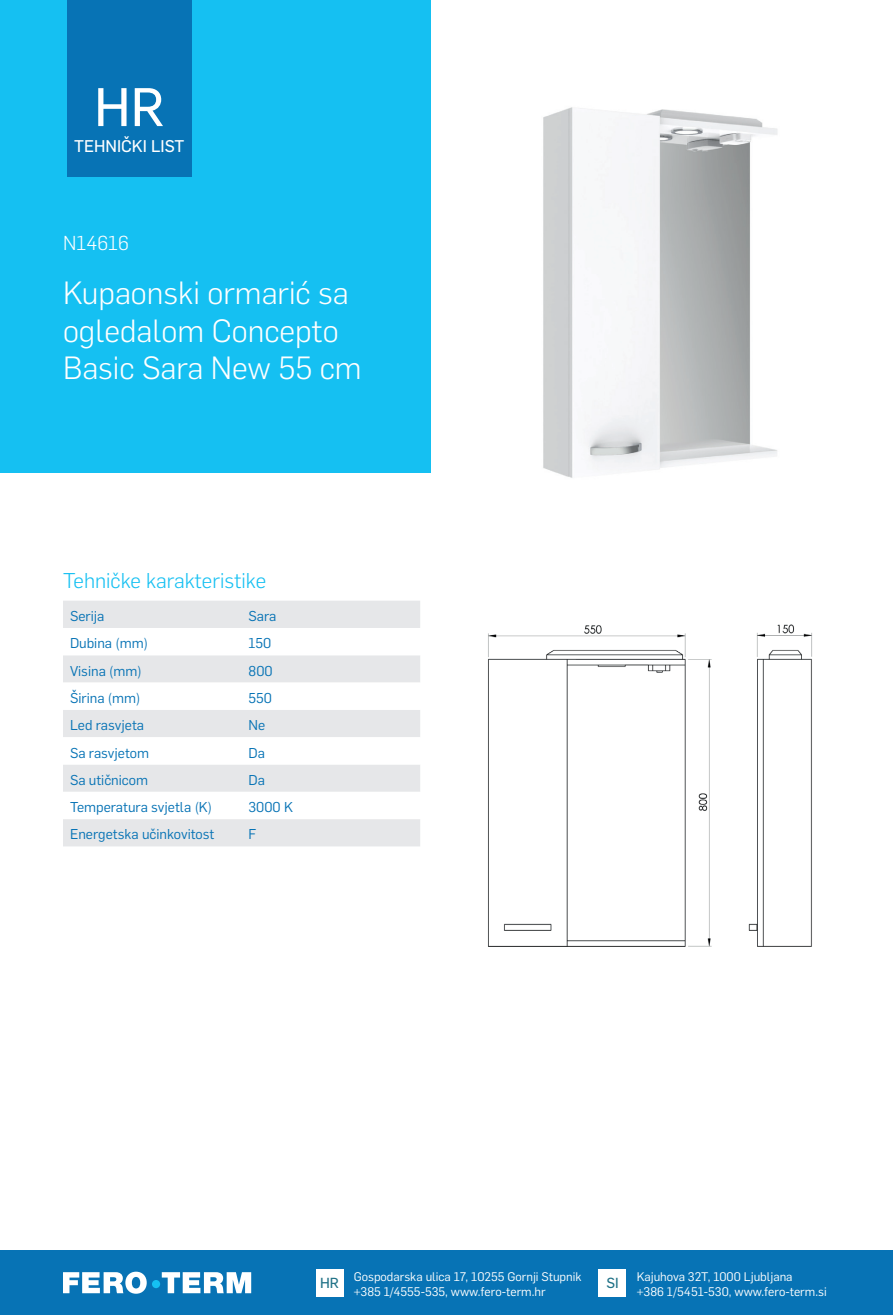
<style>
.page{position:relative;width:893px;height:1315px;background:#fff}
.page>*{position:absolute;margin:0;border:0;box-sizing:border-box;transform-origin:0 0}
.t1{font:53.2px "Flama Basic";color:#fff}
.t2{font:300 31.5px/37.8px "Flama";color:#fff}
.t3{font:300 21px "Flama";color:#15c0f2}
.t4{font:300 19.78px "Flama";color:#fff}
.t5{font:16.62px "Flama Basic";color:#fff}
.t6{font:14.35px "Flama Basic";color:#1f7186}
.t7{font:14px "Flama";color:#0773b5}
.t8{font:12.25px/15.8px "Flama";color:#fff}
</style>
<div class="page">
<div style="left:0;top:1250px;width:893px;height:65px;background:#0773b5"></div>
<div style="left:316px;top:1269px;width:27px;height:27px;background:#fff"></div>
<div style="left:599px;top:1269px;width:27px;height:27px;background:#fff"></div>
<svg style="left:63px;top:1271px;width:188px;height:22px"></svg>
<div style="left:152px;top:1280px;width:8px;height:8px;background:#15c0f2;border-radius:50%"></div>
<img style="left:543px;top:107px;width:235px;height:371px">
<div style="left:0;top:0;width:430px;height:472px;background:#15c0f2"></div>
<div style="left:67px;top:0;width:124px;height:177px;background:#0773b5"></div>
<div style="left:63px;top:601px;width:357px;height:245px;background:#e6e7e9"></div>
<svg style="left:63px;top:628px;width:357px;height:191px"></svg>
<img style="left:488px;top:624px;width:324px;height:323px">
<h1 class="t1" style="left:94px;top:70px;width:72px">HR</h1>
<p class="t5" style="left:74px;top:134px;width:112px">TEHNIČKI LIST</p>
<h3 class="t4" style="left:63px;top:229px;width:67px">N14616</h3>
<h2 class="t2" style="left:63px;top:272px;width:300px">Kupaonski ormarić sa ogledalom Concepto<br>Basic Sara New 55 cm</h2>
<h3 class="t3" style="left:63px;top:567px;width:205px">Tehničke karakteristike</h3>
<p class="t7" style="left:70px;top:606px;width:36px">Serija</p>
<p class="t7" style="left:249px;top:606px;width:29px">Sara</p>
<p class="t7" style="left:70px;top:633px;width:80px">Dubina (mm)</p>
<p class="t7" style="left:249px;top:633px;width:24px">150</p>
<p class="t7" style="left:70px;top:661px;width:73px">Visina (mm)</p>
<p class="t7" style="left:249px;top:661px;width:26px">800</p>
<p class="t7" style="left:70px;top:688px;width:72px">Širina (mm)</p>
<p class="t7" style="left:249px;top:688px;width:25px">550</p>
<p class="t7" style="left:70px;top:715px;width:76px">Led rasvjeta</p>
<p class="t7" style="left:249px;top:715px;width:18px">Ne</p>
<p class="t7" style="left:70px;top:743px;width:81px">Sa rasvjetom</p>
<p class="t7" style="left:249px;top:743px;width:18px">Da</p>
<p class="t7" style="left:70px;top:770px;width:80px">Sa utičnicom</p>
<p class="t7" style="left:249px;top:770px;width:18px">Da</p>
<p class="t7" style="left:70px;top:797px;width:144px">Temperatura svjetla (K)</p>
<p class="t7" style="left:249px;top:797px;width:46px">3000 K</p>
<p class="t7" style="left:70px;top:825px;width:146px">Energetska učinkovitost</p>
<p class="t7" style="left:249px;top:825px;width:9px">F</p>
<p class="t6" style="left:320px;top:1272px;width:20px">HR</p>
<p class="t8" style="left:637px;top:1267px;width:191px">Kajuhova 32T, 1000 Ljubljana<br>+386 1/5451-530, www.fero-term.si</p>
<p class="t8" style="left:354px;top:1267px;width:229px">Gospodarska ulica 17, 10255 Gornji Stupnik +385 1/4555-535, www.fero-term.hr</p>
<p class="t6" style="left:606px;top:1272px;width:14px">SI</p>
</div>
